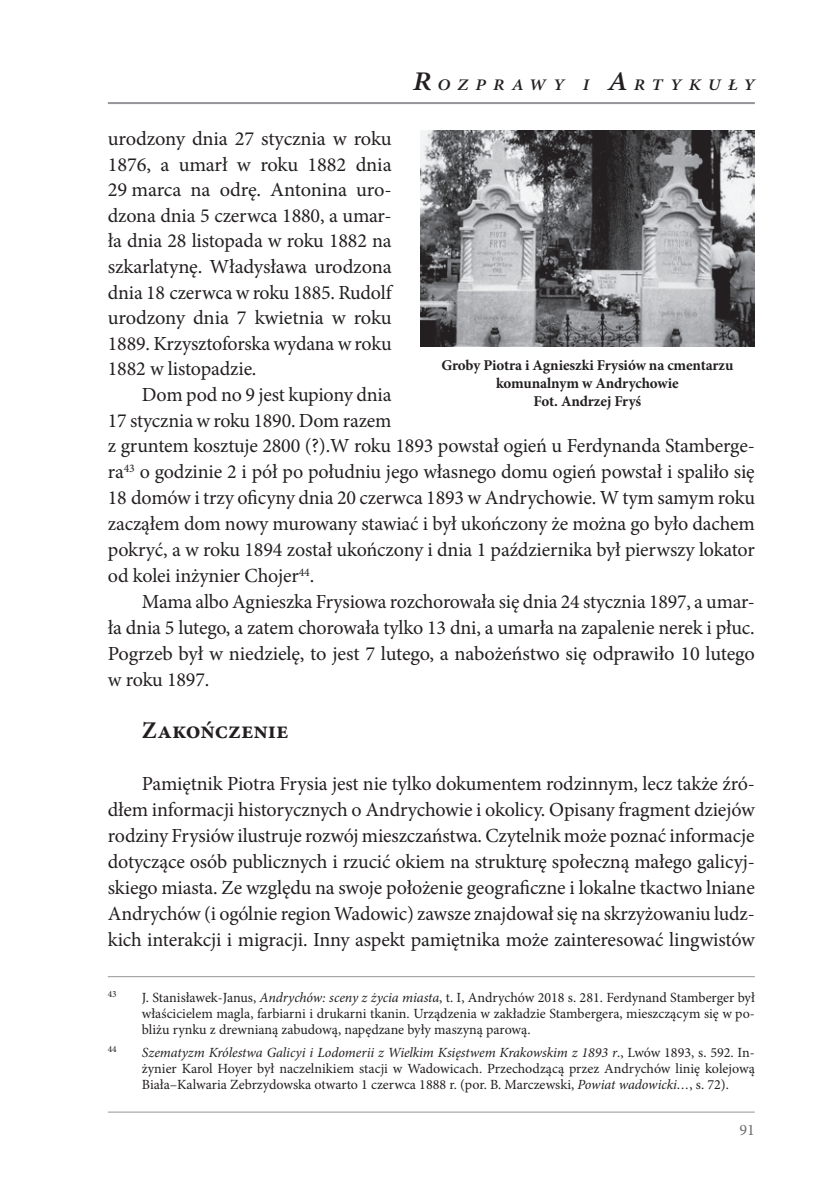
<style>
.page{position:relative;width:840px;height:1191px;background:#fff}
.page>*{position:absolute;margin:0;border:0;box-sizing:border-box;transform-origin:0 0}
.t1{font:700 24px "Minion Pro";color:#231f20}
.t2{font:20px/25.6px "Minion Pro";letter-spacing:-.01em;color:#231f20;text-align:justify}
.t3{font:italic 600 16.2px "Minion Pro";letter-spacing:.4em;color:#231f20;scale:1.11 1}
.t4{font:16px "Minion Pro";color:#6c6d70}
.t5{font:700 15px/18px "Minion Pro";letter-spacing:-.01em;color:#231f20;text-align:center}
.t6{font:14px/16px "Minion Pro";color:#231f20;text-align:justify}
.t7{font:9.4px "Minion Pro";color:#231f20}
.s1{font-size:27px}
.s2{font-style:italic}
</style>
<div class="page">
<hr style="left:108px;top:1111px;width:646px;height:1px;background:#939598">
<hr style="left:108px;top:102px;width:646px;height:2px;background:#939598">
<hr style="left:108px;top:976px;width:646px;height:1px;background:#939598">
<img style="left:420px;top:130px;width:334px;height:217px">
<p class="t3" style="left:412px;top:73px;width:309px"><span class="s1">R</span>OZPRAWY I <span class="s1">A</span>RTYKUŁY</p>
<p class="t2" style="left:108px;top:126px;width:285px">urodzony dnia 27 stycznia w roku 1876, a umarł w roku 1882 dnia 29 marca na odrę. Antonina uro&shy;dzona dnia 5 czerwca 1880, a umar&shy;ła dnia 28 listopada w roku 1882 na szkarlatynę. Władysława urodzona dnia 18 czerwca w roku 1885. Rudolf urodzony dnia 7 kwietnia w roku 1889. Krzysztoforska wydana w roku 1882 w listopadzie.</p>
<p class="t2" style="left:108px;top:382px;width:648px;text-align:left;text-indent:34px">Dom pod no 9 jest kupiony dnia<br>17 stycznia w roku 1890. Dom razem<br>z gruntem kosztuje 2800 (?).W roku 1893 powstał ogień u Ferdynanda Stamberge&shy;ra<sup>43</sup> o godzinie 2 i pół po południu jego własnego domu ogień powstał i spaliło się 18 domów i trzy oficyny dnia 20 czerwca 1893 w Andrychowie. W tym samym roku zacząłem dom nowy murowany stawiać i był ukończony że można go było dachem pokryć, a w roku 1894 został ukończony i dnia 1 października był pierwszy lokator od kolei inżynier Chojer<sup>44</sup>.</p>
<p class="t2" style="left:108px;top:589px;width:648px;text-indent:34px">Mama albo Agnieszka Frysiowa rozchorowała się dnia 24 stycznia 1897, a umar&shy;ła dnia 5 lutego, a zatem chorowała tylko 13 dni, a umarła na zapalenie nerek i płuc.<br>Pogrzeb był w niedzielę, to jest 7 lutego, a nabożeństwo się odprawiło 10 lutego w roku 1897.</p>
<p class="t1" style="left:142px;top:714px;width:148px">Zakończenie</p>
<p class="t2" style="left:108px;top:771px;width:648px;text-indent:34px">Pamiętnik Piotra Frysia jest nie tylko dokumentem rodzinnym, lecz także źró&shy;dłem informacji historycznych o Andrychowie i okolicy. Opisany fragment dziejów rodziny Frysiów ilustruje rozwój mieszczaństwa. Czytelnik może poznać informacje dotyczące osób publicznych i rzucić okiem na strukturę społeczną małego galicyj&shy;skiego miasta. Ze względu na swoje położenie geograficzne i lokalne tkactwo lniane Andrychów (i ogólnie region Wadowic) zawsze znajdował się na skrzyżowaniu ludz&shy;kich interakcji i migracji. Inny aspekt pamiętnika może zainteresować lingwistów</p>
<p class="t7" style="left:108px;top:987px;width:10px">43</p>
<p class="t6" style="left:142px;top:989px;width:614px">J. Stanisławek-Janus, <span class="s2">Andrychów: sceny z życia miasta</span>, t. I, Andrychów 2018 s. 281. Ferdynand Stamberger był właścicielem magla, farbiarni i drukarni tkanin. Urządzenia w zakładzie Stambergera, mieszczącym się w po&shy;bliżu rynku z drewnianą zabudową, napędzane były maszyną parową.</p>
<p class="t7" style="left:108px;top:1042px;width:10px">44</p>
<p class="t6" style="left:142px;top:1044px;width:614px"><span class="s2">Szematyzm Królestwa Galicyi i Lodomerii z Wielkim Księstwem Krakowskim z 1893 r</span>., Lwów 1893, s. 592. In&shy;żynier Karol Hoyer był naczelnikiem stacji w Wadowicach. Przechodzącą przez Andrychów linię kolejową Biała–Kalwaria Zebrzydowska otwarto 1 czerwca 1888 r. (por. B. Marczewski, <span class="s2">Powiat wadowicki…</span>, s. 72).</p>
<p class="t5" style="left:441px;top:356px;width:293px">Groby Piotra i Agnieszki Frysiów na cmentarzu komunalnym w Andrychowie<br>Fot. Andrzej Fryś</p>
<p class="t4" style="left:739px;top:1118px;width:17px">91</p>
</div>
